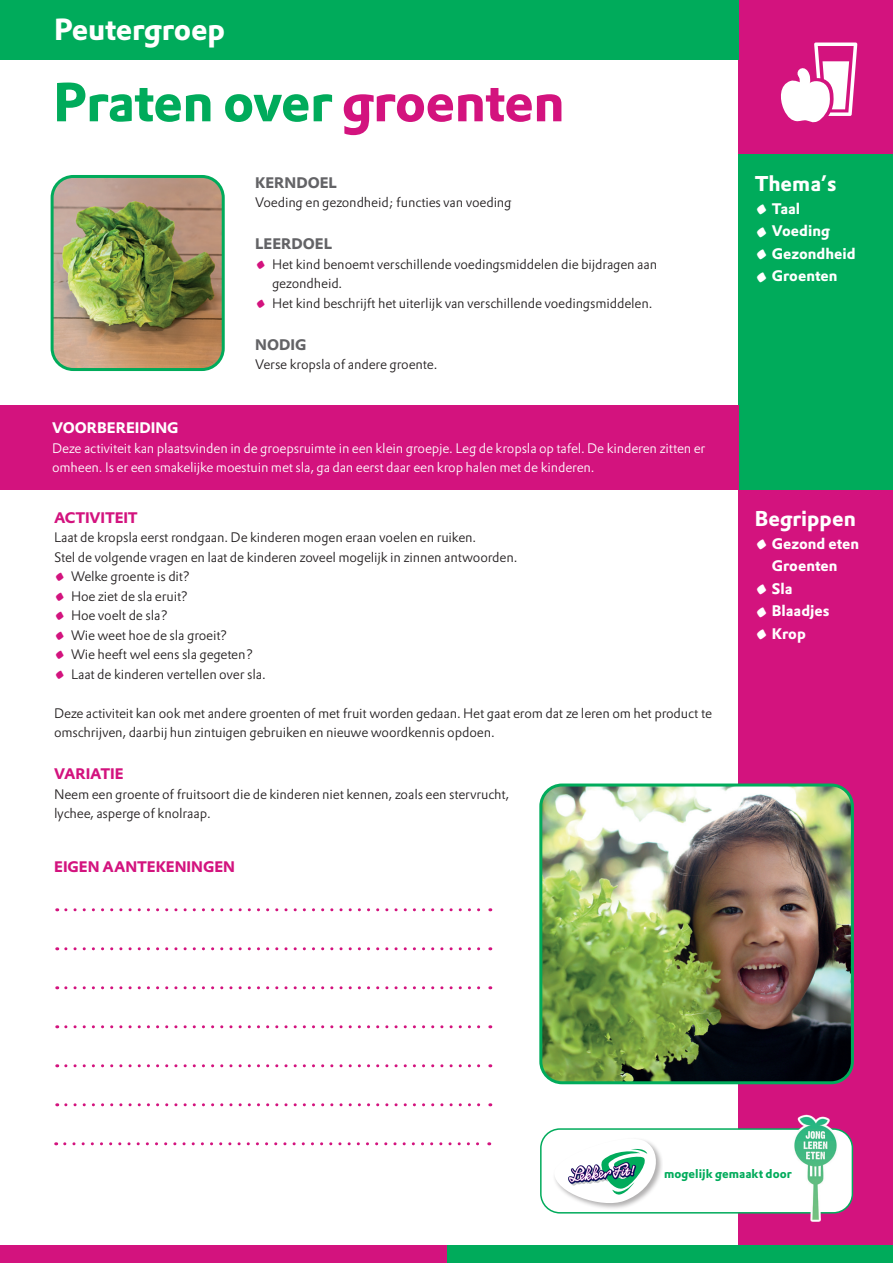
<style>
.page{position:relative;width:893px;height:1263px;background:#fff}
.page>*{position:absolute;margin:0;border:0;box-sizing:border-box;transform-origin:0 0}
.t1{font:54px "DTL Prokyon ST Bold";letter-spacing:-.015em;color:#00ab5b}
.t2{font:30px "DTL Prokyon ST Bold";letter-spacing:-.01em;color:#fff}
.t3{font:21px "DTL Prokyon ST Bold";color:#fff}
.t4{font:15px/22.5px "DTL Prokyon ST Bold";color:#fff;text-align:center}
.t5{font:15px "DTL Prokyon ST Bold";color:#d3137e}
.t6{font:15px "DTL Prokyon ST Bold";color:#636366}
.t7{font:13.5px/19.5px "DTL Prokyon ST Light";letter-spacing:-.01em;color:#231f20}
.t8{font:13.5px/19.5px "DTL Prokyon ST Light";letter-spacing:-.01em;color:#fff}
.t9{font:12px "DTL Prokyon ST Bold";color:#00ab5b}
.s1{color:#d3137e}
.s2{font-family:"Sanvito Pro";font-size:37.5px;color:#d3137e}
.s3{font-family:"Sanvito Pro";font-size:45px}
</style>
<div class="page">
<div style="left:739px;top:0;width:154px;height:154px;background:#d3137e"></div>
<div style="left:739px;top:489px;width:154px;height:756px;background:#d3137e"></div>
<div style="left:541px;top:1129px;width:311px;height:84px;background:#fff;border-radius:19px"></div>
<div style="left:540px;top:1128px;width:313px;height:85px;border:2px solid #00ab5b;border-radius:19px"></div>
<div style="left:739px;top:154px;width:154px;height:335px;background:#00ab5b"></div>
<svg style="left:781px;top:43px;width:76px;height:80px"></svg>
<div style="left:553px;top:1137px;width:110px;height:73px;background:#fff"></div>
<svg style="left:554px;top:1130px;width:110px;height:79px"></svg>
<div style="left:0;top:405px;width:739px;height:84px;background:#d3137e"></div>
<img style="left:543px;top:787px;width:307px;height:293px">
<div style="left:539px;top:783px;width:315px;height:301px;border:3px solid #00ab5b;border-radius:21px"></div>
<div style="left:446px;top:1245px;width:447px;height:18px;background:#00ab5b"></div>
<div style="left:0;top:1245px;width:446px;height:18px;background:#d3137e"></div>
<img style="left:792px;top:1114px;width:48px;height:108px">
<div style="left:0;top:0;width:739px;height:60px;background:#00ab5b"></div>
<img style="left:54px;top:178px;width:167px;height:190px">
<div style="left:51px;top:175px;width:174px;height:196px;border:3px solid #00ab5b;border-radius:21px"></div>
<svg style="left:66px;top:908px;width:425px;height:3px"></svg>
<svg style="left:66px;top:947px;width:425px;height:3px"></svg>
<svg style="left:66px;top:986px;width:425px;height:3px"></svg>
<svg style="left:66px;top:1025px;width:425px;height:3px"></svg>
<svg style="left:66px;top:1064px;width:425px;height:3px"></svg>
<svg style="left:66px;top:1103px;width:425px;height:3px"></svg>
<svg style="left:65px;top:1142px;width:425px;height:3px"></svg>
<h2 class="t2" style="left:54px;top:9px;width:173px">Peutergroep</h2>
<h1 class="t1" style="left:53px;top:66px;width:513px">Praten over <span class="s1">groenten</span></h1>
<p class="t6" style="left:255px;top:172px;width:83px">KERNDOEL</p>
<p class="t7" style="left:255px;top:192px;width:258px">Voeding en gezondheid; functies van voeding</p>
<p class="t6" style="left:255px;top:234px;width:79px">LEERDOEL</p>
<p class="t7" style="left:272px;top:254px;width:387px;text-indent:-17px"><span class="s2">•</span> Het kind benoemt verschillende voedingsmiddelen die bijdragen aan gezondheid.</p>
<p class="t7" style="left:255px;top:293px;width:399px"><span class="s2">•</span> Het kind beschrijft het uiterlijk van verschillende voedingsmiddelen.</p>
<p class="t6" style="left:255px;top:334px;width:53px">NODIG</p>
<p class="t7" style="left:255px;top:354px;width:184px">Verse kropsla of andere groente.</p>
<p class="t4" style="left:52px;top:417px;width:128px">VOORBEREIDING</p>
<p class="t8" style="left:52px;top:438px;width:655px">Deze activiteit kan plaatsvinden in de groepsruimte in een klein groepje. Leg de kropsla op tafel. De kinderen zitten er omheen. Is er een smakelijke moestuin met sla, ga dan eerst daar een krop halen met de kinderen.</p>
<p class="t5" style="left:54px;top:507px;width:85px">ACTIVITEIT</p>
<p class="t7" style="left:54px;top:527px;width:465px">Laat de kropsla eerst rondgaan. De kinderen mogen eraan voelen en ruiken.<br>Stel de volgende vragen en laat de kinderen zoveel mogelijk in zinnen antwoorden.</p>
<p class="t7" style="left:54px;top:566px;width:138px"><span class="s2">•</span> Welke groente is dit?</p>
<p class="t7" style="left:54px;top:586px;width:136px"><span class="s2">•</span> Hoe ziet de sla eruit?</p>
<p class="t7" style="left:54px;top:605px;width:116px"><span class="s2">•</span> Hoe voelt de sla?</p>
<p class="t7" style="left:54px;top:625px;width:175px"><span class="s2">•</span> Wie weet hoe de sla groeit?</p>
<p class="t7" style="left:54px;top:644px;width:201px"><span class="s2">•</span> Wie heeft wel eens sla gegeten?</p>
<p class="t7" style="left:54px;top:664px;width:213px"><span class="s2">•</span> Laat de kinderen vertellen over sla.</p>
<p class="t7" style="left:54px;top:703px;width:660px">Deze activiteit kan ook met andere groenten of met fruit worden gedaan. Het gaat erom dat ze leren om het product te omschrijven, daarbij hun zintuigen gebruiken en nieuwe woordkennis opdoen.</p>
<p class="t5" style="left:54px;top:764px;width:71px">VARIATIE</p>
<p class="t7" style="left:54px;top:784px;width:457px">Neem een groente of fruitsoort die de kinderen niet kennen, zoals een stervrucht, lychee, asperge of knolraap.</p>
<p class="t5" style="left:54px;top:857px;width:182px">EIGEN AANTEKENINGEN</p>
<h3 class="t3" style="left:755px;top:170px;width:83px">Thema’s</h3>
<p class="t4" style="left:755px;top:197px;width:47px"><span class="s3">•</span> Taal</p>
<p class="t4" style="left:755px;top:220px;width:77px"><span class="s3">•</span> Voeding</p>
<p class="t4" style="left:755px;top:242px;width:103px"><span class="s3">•</span> Gezondheid</p>
<p class="t4" style="left:755px;top:265px;width:84px"><span class="s3">•</span> Groenten</p>
<h3 class="t3" style="left:755px;top:505px;width:103px">Begrippen</h3>
<p class="t4" style="left:755px;top:532px;width:106px"><span class="s3">•</span> Gezond eten<br>Groenten</p>
<p class="t4" style="left:755px;top:577px;width:39px"><span class="s3">•</span> Sla</p>
<p class="t4" style="left:755px;top:600px;width:76px"><span class="s3">•</span> Blaadjes</p>
<p class="t4" style="left:755px;top:622px;width:53px"><span class="s3">•</span> Krop</p>
<p class="t9" style="left:664px;top:1166px;width:129px">mogelijk gemaakt door</p>
</div>
